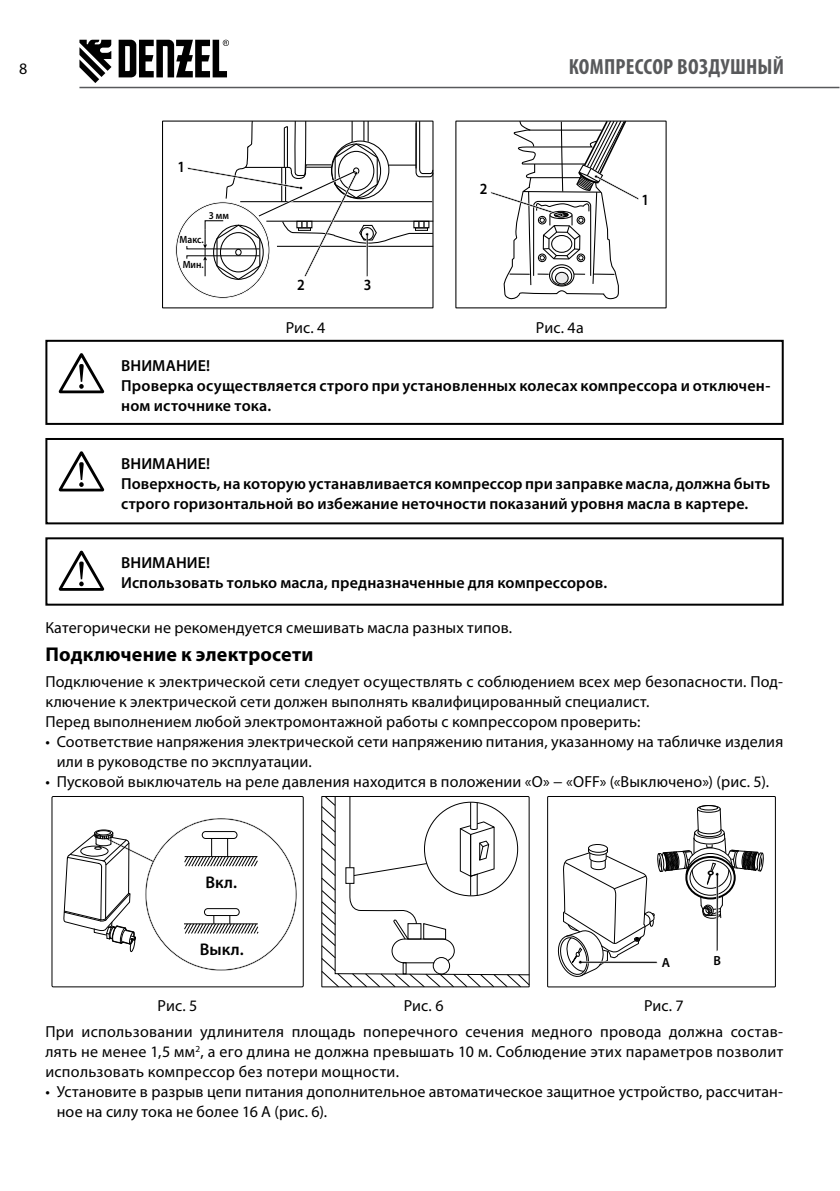
<style>
.page{position:relative;width:840px;height:1191px;background:#fff}
.page>*{position:absolute;margin:0;border:0;box-sizing:border-box;transform-origin:0 0}
.t1{font:700 condensed 22px "Myriad Pro";letter-spacing:.01em;color:#58595b}
.t2{font:700 20px "Myriad Pro";letter-spacing:.01em;color:#000}
.t3{font:600 17px "Myriad Pro";color:#000}
.t4{font:16px/20px "Myriad Pro";letter-spacing:.01em;color:#000}
.t5{font:600 16px/20px "Myriad Pro";letter-spacing:.01em;color:#000}
.t6{font:600 15.6px "Myriad Pro";color:#000;scale:.91 1}
.t7{font:600 13.2px "Myriad Pro";color:#000}
.t8{font:600 10.4px "Myriad Pro";color:#000;scale:.91 1}
</style>
<div class="page">
<svg style="left:79px;top:40px;width:32px;height:43px"></svg>
<svg style="left:118px;top:40px;width:111px;height:37px"></svg>
<hr style="left:79px;top:87px;width:760px;height:1px;background:#58595b">
<svg style="left:175px;top:123px;width:256px;height:176px"></svg>
<div style="left:455px;top:121px;width:211px;height:187px;border:1px solid #000"></div>
<div style="left:162px;top:121px;width:271px;height:187px;border:1px solid #000"></div>
<svg style="left:490px;top:121px;width:148px;height:179px"></svg>
<svg style="left:59px;top:353px;width:45px;height:40px"></svg>
<div style="left:45px;top:340px;width:738px;height:85px;border:2px solid #000"></div>
<svg style="left:59px;top:451px;width:45px;height:40px"></svg>
<div style="left:45px;top:438px;width:738px;height:86px;border:2px solid #000"></div>
<svg style="left:59px;top:550px;width:45px;height:41px"></svg>
<div style="left:45px;top:537px;width:738px;height:68px;border:2px solid #000"></div>
<div style="left:51px;top:796px;width:252px;height:191px;border:1px solid #000"></div>
<svg style="left:321px;top:796px;width:209px;height:191px"></svg>
<div style="left:547px;top:796px;width:228px;height:191px;border:1px solid #000"></div>
<svg style="left:63px;top:818px;width:234px;height:153px"></svg>
<div style="left:698px;top:805px;width:19px;height:5px;border:1px solid #000;border-radius:50%"></div>
<div style="left:696px;top:805px;width:24px;height:7px;border:1px solid #000;border-radius:50%"></div>
<svg style="left:557px;top:808px;width:207px;height:169px"></svg>
<p class="t4" style="left:19px;top:59px;width:10px">8</p>
<h1 class="t1" style="left:568px;top:53px;width:217px">КОМПРЕССОР ВОЗДУШНЫЙ</h1>
<p class="t6" style="left:177px;top:157px;width:10px">1</p>
<p class="t8" style="left:209px;top:209px;width:24px">3 мм</p>
<p class="t8" style="left:179px;top:232px;width:28px">Макс.</p>
<p class="t8" style="left:182px;top:257px;width:25px">Мин.</p>
<p class="t6" style="left:297px;top:275px;width:10px">2</p>
<p class="t6" style="left:363px;top:275px;width:10px">3</p>
<p class="t6" style="left:479px;top:179px;width:10px">2</p>
<p class="t6" style="left:641px;top:190px;width:10px">1</p>
<p class="t4" style="left:285px;top:317px;width:41px">Рис. 4</p>
<p class="t4" style="left:535px;top:317px;width:49px">Рис. 4а</p>
<p class="t5" style="left:121px;top:355px;width:650px">ВНИМАНИЕ!<br>Проверка осуществляется строго при установленных колесах компрессора и отключен&shy;ном источнике тока.</p>
<p class="t5" style="left:121px;top:453px;width:650px">ВНИМАНИЕ!<br>Поверхность, на которую устанавливается компрессор при заправке масла, должна быть строго горизонтальной во избежание неточности показаний уровня масла в картере.</p>
<p class="t5" style="left:121px;top:552px;width:487px">ВНИМАНИЕ!<br>Использовать только масла, предназначенные для компрессоров.</p>
<p class="t4" style="left:45px;top:617px;width:468px">Категорически не рекомендуется смешивать масла разных типов.</p>
<p class="t2" style="left:45px;top:641px;width:269px">Подключение к электросети</p>
<p class="t4" style="left:45px;top:671px;width:739px">Подключение к электрической сети следует осуществлять с соблюдением всех мер безопасности. Под&shy;ключение к электрической сети должен выполнять квалифицированный специалист.<br>Перед выполнением любой электромонтажной работы с компрессором проверить:</p>
<p class="t4" style="left:57px;top:731px;width:727px;text-indent:-11px">• Соответствие напряжения электрической сети напряжению питания, указанному на табличке изделия или в руководстве по эксплуатации.</p>
<p class="t4" style="left:45px;top:771px;width:725px">• Пусковой выключатель на реле давления находится в положении «О» − «OFF» («Выключено») (рис. 5).</p>
<p class="t3" style="left:205px;top:871px;width:33px">Вкл.</p>
<p class="t3" style="left:200px;top:938px;width:45px">Выкл.</p>
<p class="t7" style="left:661px;top:954px;width:10px">А</p>
<p class="t7" style="left:713px;top:952px;width:9px">В</p>
<p class="t4" style="left:45px;top:992px;width:739px;line-height:25.6px;text-indent:598px">Рис. 7<br>При использовании удлинителя площадь поперечного сечения медного провода должна состав-</p>
<p class="t4" style="left:45px;top:1041px;width:739px">лять не менее 1,5 мм<sup>2</sup>, а его длина не должна превышать 10 м. Соблюдение этих параметров позволит использовать компрессор без потери мощности.</p>
<p class="t4" style="left:57px;top:1081px;width:727px;text-indent:-11px">• Установите в разрыв цепи питания дополнительное автоматическое защитное устройство, рассчитан&shy;ное на силу тока не более 16 А (рис. 6).</p>
<p class="t4" style="left:157px;top:995px;width:41px">Рис. 5</p>
<p class="t4" style="left:403px;top:995px;width:41px">Рис. 6</p>
</div>
